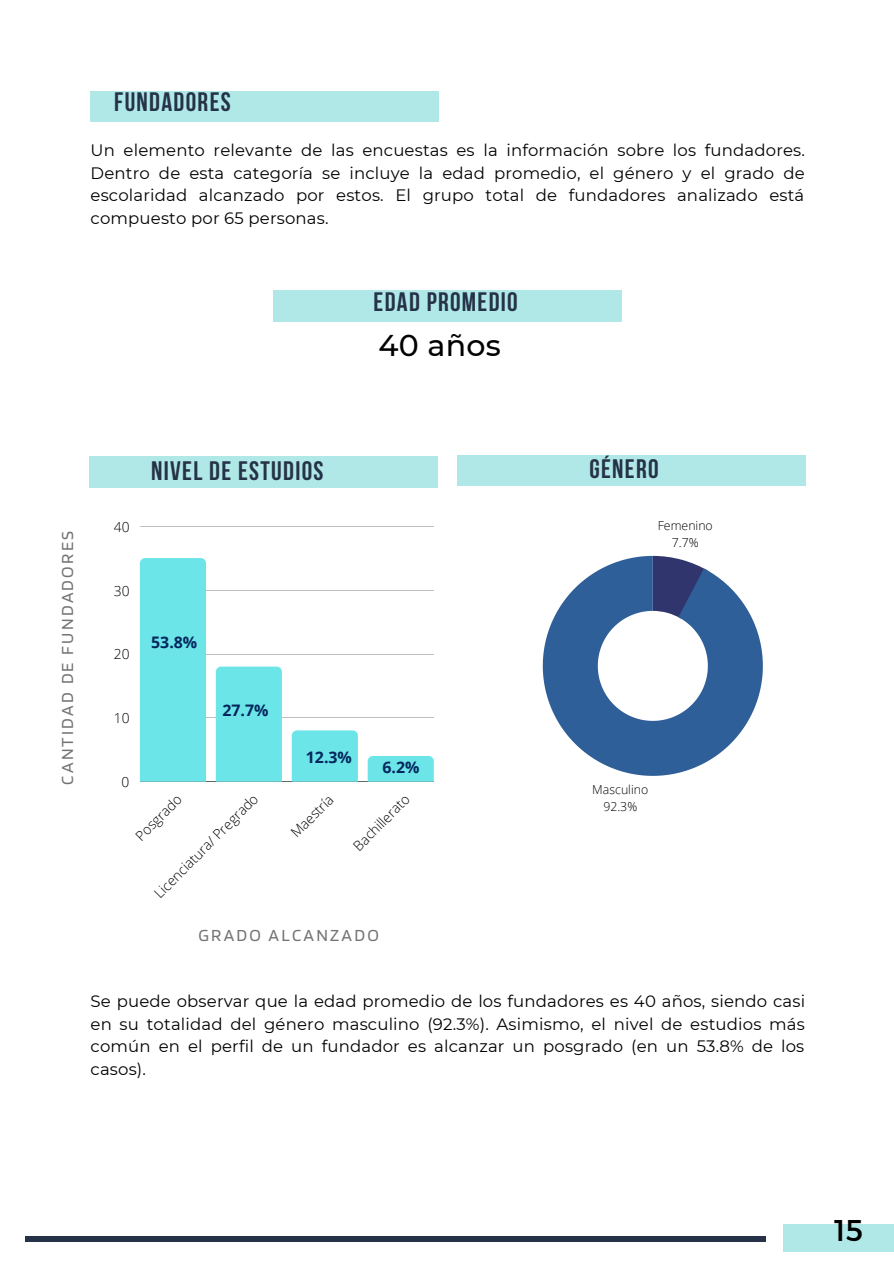
<style>
.page{position:relative;width:894px;height:1264px;background:#fff}
.page>*{position:absolute;margin:0;border:0;box-sizing:border-box;transform-origin:0 0}
.t1{font:500 30px "Montserrat";letter-spacing:.01em;color:#000}
.t2{font:30px "Montserrat";color:#000}
.t3{font:700 26.55px "Bebas Neue";letter-spacing:.05em;color:#253248}
.t4{font:17.7px "Blinker";letter-spacing:.13em;color:#737373}
.t5{font:17.55px "Blinker";letter-spacing:.13em;color:#737373}
.t6{font:16.5px/22.5px "Montserrat";letter-spacing:.01em;color:#000;text-align:justify}
.t7{font:700 15.9px "Open Sans";color:#02275d}
.t8{font:300 13.8px "Open Sans";color:#000}
.t9{font:300 12.3px "Open Sans";color:#000}
</style>
<div class="page">
<div style="left:782px;top:1224px;width:111px;height:27px;background:#b0e8e8"></div>
<div style="left:25px;top:1236px;width:740px;height:5px;background:#253248"></div>
<div style="left:274px;top:291px;width:347px;height:30px;background:#b0e8e8"></div>
<div style="left:89px;top:457px;width:348px;height:30px;background:#b0e8e8"></div>
<div style="left:457px;top:455px;width:348px;height:31px;background:#b0e8e8"></div>
<svg style="left:542px;top:556px;width:220px;height:219px;fill:#2f5f98"></svg>
<svg style="left:652px;top:556px;width:56px;height:62px;background:#485789"></svg>
<hr style="left:140px;top:526px;width:293px;height:1px;background:#000">
<hr style="left:140px;top:590px;width:293px;height:1px;background:#000">
<hr style="left:140px;top:654px;width:293px;height:1px;background:#000">
<hr style="left:140px;top:717px;width:293px;height:1px;background:#000">
<hr style="left:140px;top:781px;width:293px;height:1px;background:#000">
<div style="left:140px;top:558px;width:66px;height:223px;background:#6ce5e8"></div>
<div style="left:216px;top:666px;width:66px;height:115px;background:#6ce5e8"></div>
<div style="left:292px;top:730px;width:66px;height:51px;background:#6ce5e8"></div>
<div style="left:367px;top:756px;width:66px;height:25px;background:#6ce5e8"></div>
<div style="left:90px;top:91px;width:348px;height:30px;background:#b0e8e8"></div>
<p class="t3" style="left:114px;top:91px;width:118px">FUNDADORES</p>
<p class="t6" style="left:91px;top:139px;width:715px">Un elemento relevante de las encuestas es la información sobre los fundadores.<br>Dentro de esta categoría se incluye la edad promedio, el género y el grado de escolaridad alcanzado por estos. El grupo total de fundadores analizado está compuesto por 65 personas.</p>
<p class="t3" style="left:373px;top:291px;width:146px">EDAD PROMEDIO</p>
<p class="t1" style="left:378px;top:327px;width:124px">40 años</p>
<p class="t5" style="left:56px;top:784px;width:255px;rotate:-90deg">CANTIDAD DE FUNDADORES</p>
<p class="t8" style="left:114px;top:517px;width:17px">40</p>
<p class="t8" style="left:114px;top:581px;width:17px">30</p>
<p class="t8" style="left:114px;top:644px;width:17px">20</p>
<p class="t8" style="left:114px;top:708px;width:17px">10</p>
<p class="t3" style="left:151px;top:460px;width:174px">NIVEL DE ESTUDIOS</p>
<p class="t3" style="left:589px;top:457px;width:71px">GÉNERO</p>
<p class="t7" style="left:151px;top:630px;width:48px">53.8%</p>
<p class="t7" style="left:222px;top:698px;width:48px">27.7%</p>
<p class="t7" style="left:306px;top:746px;width:48px">12.3%</p>
<p class="t7" style="left:382px;top:755px;width:39px">6.2%</p>
<p class="t9" style="left:657px;top:517px;width:57px">Femenino</p>
<p class="t9" style="left:671px;top:534px;width:28px">7.7%</p>
<p class="t8" style="left:122px;top:772px;width:9px">0</p>
<p class="t8" style="left:150px;top:888px;width:142px;rotate:-45deg">Licenciatura/ Pregrado</p>
<p class="t8" style="left:286px;top:827px;width:55px;rotate:-45deg">Maestría</p>
<p class="t8" style="left:349px;top:841px;width:74px;rotate:-45deg">Bachil erato</p>
<p class="t8" style="left:131px;top:831px;width:60px;rotate:-45deg">Posgrado</p>
<p class="t4" style="left:198px;top:924px;width:182px">GRADO ALCANZADO</p>
<p class="t9" style="left:592px;top:781px;width:57px">Masculino</p>
<p class="t9" style="left:603px;top:798px;width:35px">92.3%</p>
<p class="t6" style="left:91px;top:989px;width:716px">Se puede observar que la edad promedio de los fundadores es 40 años, siendo casi en su totalidad del género masculino (92.3%). Asimismo, el nivel de estudios más común en el perfil de un fundador es alcanzar un posgrado (en un 53.8% de los casos).</p>
<p class="t2" style="left:833px;top:1210px;width:30px">15</p>
</div>
